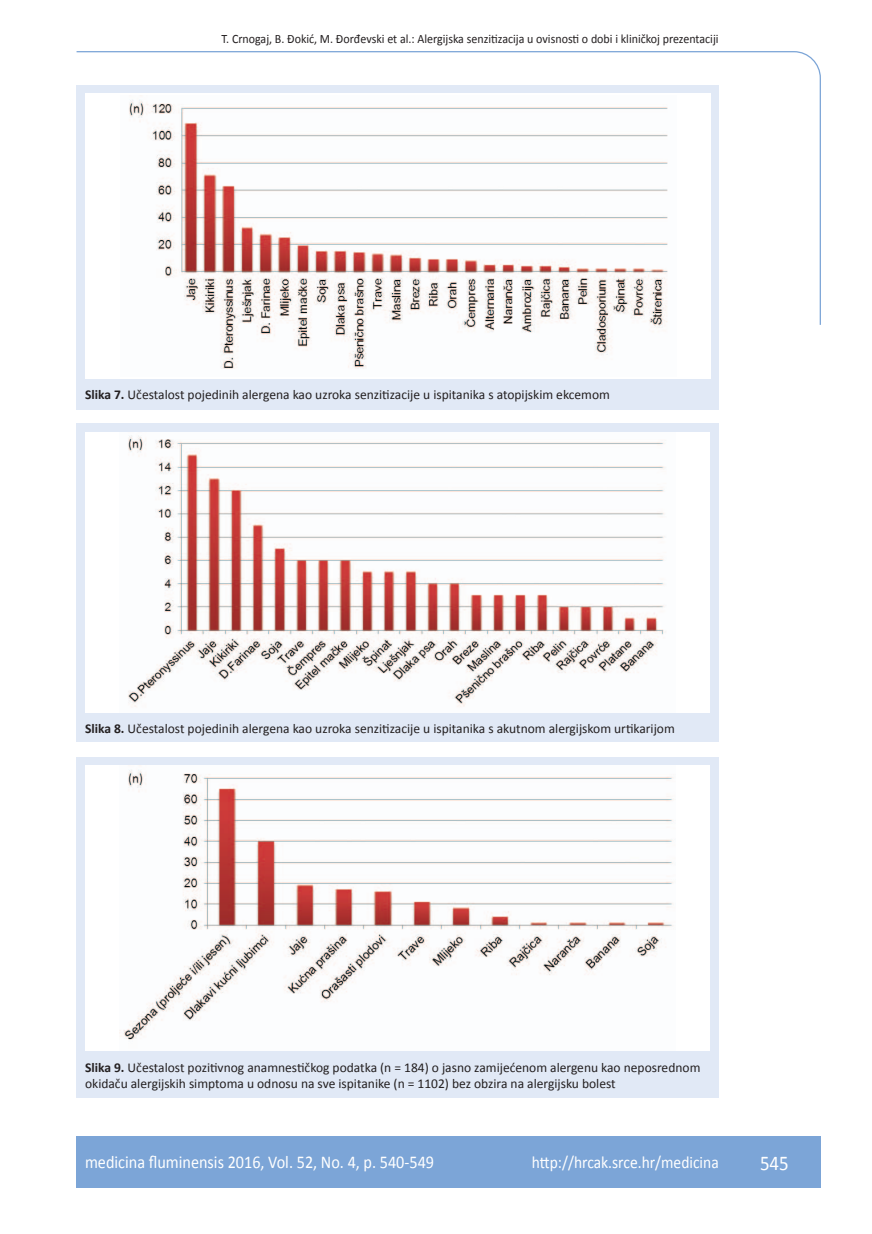
<style>
.page{position:relative;width:872px;height:1234px;background:#fff}
.page>*{position:absolute;margin:0;border:0;box-sizing:border-box;transform-origin:0 0}
.t1{font:21px "Calibri";color:#fff;scale:.9 1}
.t2{font:18px "Calibri";color:#fff;scale:.9 1}
.t3{font:17.25px "Calibri";color:#fff;scale:.9 1}
.t4{font:13.5px/16.5px "Calibri";color:#231f20}
.t5{font:12.75px "Calibri";color:#231f20;scale:.94 1}
.s1{font-weight:700}
</style>
<div class="page">
<svg style="left:76px;top:51px;width:745px;height:275px"></svg>
<div style="left:77px;top:1135px;width:744px;height:51px;background:#7ca5d7"></div>
<div style="left:77px;top:85px;width:642px;height:325px;background:#e1e9f6"></div>
<div style="left:85px;top:94px;width:626px;height:284px;background:#fff"></div>
<img style="left:129px;top:99px;width:539px;height:270px">
<div style="left:77px;top:423px;width:642px;height:319px;background:#e1e9f6"></div>
<div style="left:85px;top:432px;width:624px;height:280px;background:#fff"></div>
<img style="left:128px;top:435px;width:537px;height:272px">
<div style="left:77px;top:756px;width:642px;height:341px;background:#e1e9f6"></div>
<div style="left:85px;top:765px;width:625px;height:285px;background:#fff"></div>
<img style="left:119px;top:769px;width:554px;height:271px">
<p class="t5" style="left:222px;top:30px;width:530px">T. Crnogaj, B. Đokić, M. Đorđevski et al.: Alergijska senzitizacija u ovisnosti o dobi i kliničkoj prezentaciji</p>
<p class="t4" style="left:85px;top:386px;width:526px"><span class="s1">Slika 7.</span> Učestalost pojedinih alergena kao uzroka senzitizacije u ispitanika s atopijskim ekcemom</p>
<p class="t4" style="left:85px;top:719px;width:591px"><span class="s1">Slika 8.</span> Učestalost pojedinih alergena kao uzroka senzitizacije u ispitanika s akutnom alergijskom urtikarijom</p>
<p class="t4" style="left:85px;top:1058px;width:617px"><span class="s1">Slika 9.</span> Učestalost pozitivnog anamnestičkog podatka (n = 184) o jasno zamijećenom alergenu kao neposrednom okidaču alergijskih simptoma u odnosu na sve ispitanike (n = 1102) bez obzira na alergijsku bolest</p>
<h2 class="t2" style="left:85px;top:1150px;width:389px">medicina fluminensis 2016, Vol. 52, No. 4, p. 540-549</h2>
<p class="t3" style="left:532px;top:1151px;width:209px">http://hrcak.srce.hr/medicina</p>
<h1 class="t1" style="left:760px;top:1149px;width:33px">545</h1>
</div>
